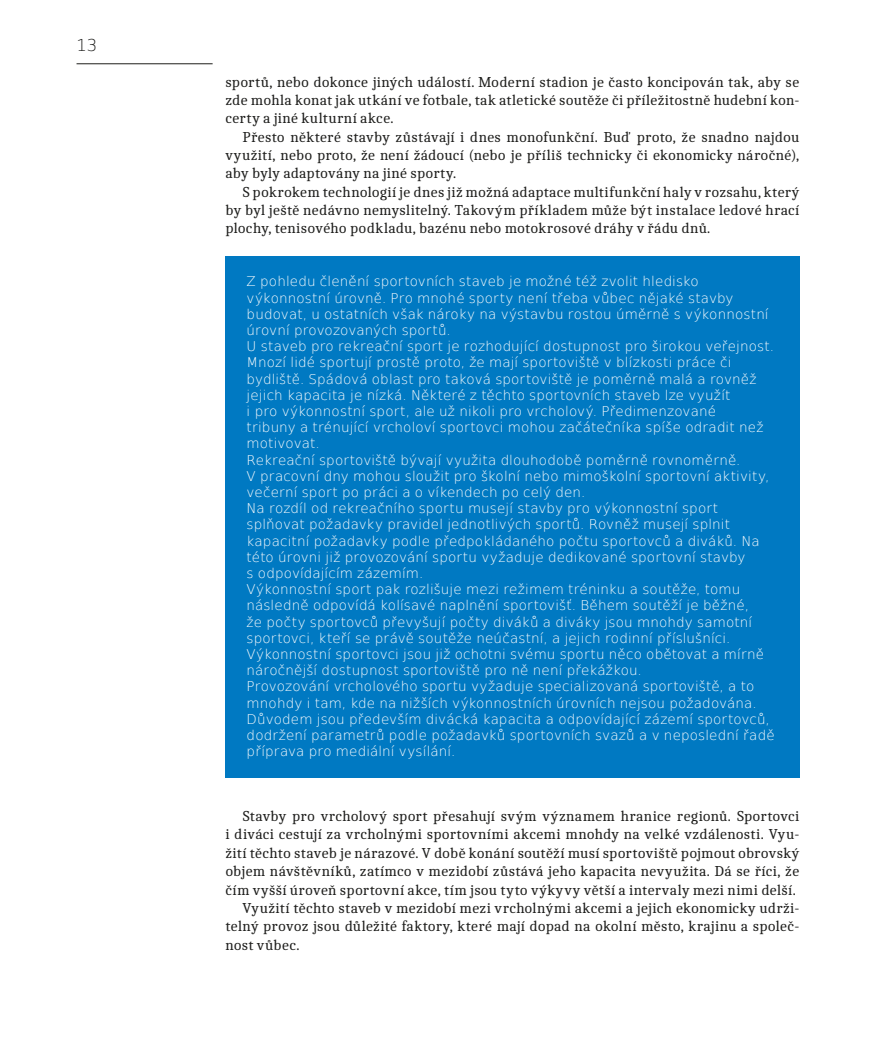
<style>
.page{position:relative;width:876px;height:1063px;background:#fff}
.page>*{position:absolute;margin:0;border:0;box-sizing:border-box;transform-origin:0 0}
.t1{font:200 16.5px "DejaVu Sans";color:#1d1d1b}
.text-kapitoly{font:15px/18.3px "Caladea";letter-spacing:.01em;color:#1d1d1b;text-align:justify}
.zajimavosti{font:200 13.5px/16.2px "DejaVu Sans";letter-spacing:.01em;color:#fff}
</style>
<div class="page">
<div style="left:225px;top:256px;width:574px;height:521px;background:#0079c2"></div>
<hr style="left:77px;top:63px;width:136px;height:1px;background:#1d1d1b">
<p class="t1" style="left:77px;top:33px;width:22px">13</p>
<p class="text-kapitoly" style="left:225px;top:72px;width:576px">sportů, nebo dokonce jiných událostí. Moderní stadion je často koncipován tak, aby se zde mohla konat jak utkání ve fotbale, tak atletické soutěže či příležitostně hudební kon&shy;certy a jiné kulturní akce.</p>
<p class="text-kapitoly" style="left:225px;top:127px;width:576px;text-indent:17px">Přesto některé stavby zůstávají i dnes monofunkční. Buď proto, že snadno najdou využití, nebo proto, že není žádoucí (nebo je příliš technicky či ekonomicky náročné), aby byly adaptovány na jiné sporty.</p>
<p class="text-kapitoly" style="left:225px;top:182px;width:576px;text-indent:17px">S pokrokem technologií je dnes již možná adaptace multifunkční haly v rozsahu, který by byl ještě nedávno nemyslitelný. Takovým příkladem může být instalace ledové hrací plochy, tenisového podkladu, bazénu nebo motokrosové dráhy v řádu dnů.</p>
<p class="zajimavosti" style="left:247px;top:273px;width:524px">Z pohledu členění sportovních staveb je možné též zvolit hledisko výkonnostní úrovně. Pro mnohé sporty není třeba vůbec nějaké stavby budovat, u ostatních však nároky na výstavbu rostou úměrně s výkonnostní úrovní provozovaných sportů.</p>
<p class="zajimavosti" style="left:247px;top:337px;width:529px">U staveb pro rekreační sport je rozhodující dostupnost pro širokou veřejnost.<br>Mnozí lidé sportují prostě proto, že mají sportoviště v blízkosti práce či bydliště. Spádová oblast pro taková sportoviště je poměrně malá a rovněž jejich kapacita je nízká. Některé z těchto sportovních staveb lze využít<br>i pro výkonnostní sport, ale už nikoli pro vrcholový. Předimenzované<br>tribuny a trénující vrcholoví sportovci mohou začátečníka spíše odradit než motivovat.</p>
<p class="zajimavosti" style="left:247px;top:451px;width:524px">Rekreační sportoviště bývají využita dlouhodobě poměrně rovnoměrně.<br>V pracovní dny mohou sloužit pro školní nebo mimoškolní sportovní aktivity, večerní sport po práci a o víkendech po celý den.</p>
<p class="zajimavosti" style="left:247px;top:499px;width:485px">Na rozdíl od rekreačního sportu musejí stavby pro výkonnostní sport splňovat požadavky pravidel jednotlivých sportů. Rovněž musejí splnit</p>
<p class="zajimavosti" style="left:247px;top:532px;width:514px">kapacitní požadavky podle předpokládaného počtu sportovců a diváků. Na této úrovni již provozování sportu vyžaduje dedikované sportovní stavby<br>s odpovídajícím zázemím.</p>
<p class="zajimavosti" style="left:247px;top:580px;width:519px">Výkonnostní sport pak rozlišuje mezi režimem tréninku a soutěže, tomu následně odpovídá kolísavé naplnění sportovišť. Během soutěží je běžné, že počty sportovců převyšují počty diváků a diváky jsou mnohdy samotní sportovci, kteří se právě soutěže neúčastní, a jejich rodinní příslušníci.<br>Výkonnostní sportovci jsou již ochotni svému sportu něco obětovat a mírně náročnější dostupnost sportoviště pro ně není překážkou.</p>
<p class="zajimavosti" style="left:247px;top:678px;width:530px">Provozování vrcholového sportu vyžaduje specializovaná sportoviště, a to mnohdy i tam, kde na nižších výkonnostních úrovních nejsou požadována.<br>Důvodem jsou především divácká kapacita a odpovídající zázemí sportovců, dodržení parametrů podle požadavků sportovních svazů a v neposlední řadě příprava pro mediální vysílání.</p>
<p class="text-kapitoly" style="left:225px;top:807px;width:576px;text-indent:17px">Stavby pro vrcholový sport přesahují svým významem hranice regionů. Sportovci i diváci cestují za vrcholnými sportovními akcemi mnohdy na velké vzdálenosti. Vyu&shy;žití těchto staveb je nárazové. V době konání soutěží musí sportoviště pojmout obrovský objem návštěvníků, zatímco v mezidobí zůstává jeho kapacita nevyužita. Dá se říci, že čím vyšší úroveň sportovní akce, tím jsou tyto výkyvy větší a intervaly mezi nimi delší.</p>
<p class="text-kapitoly" style="left:225px;top:898px;width:576px;text-indent:17px">Využití těchto staveb v mezidobí mezi vrcholnými akcemi a jejich ekonomicky udrži&shy;telný provoz jsou důležité faktory, které mají dopad na okolní město, krajinu a společ&shy;nost vůbec.</p>
</div>
